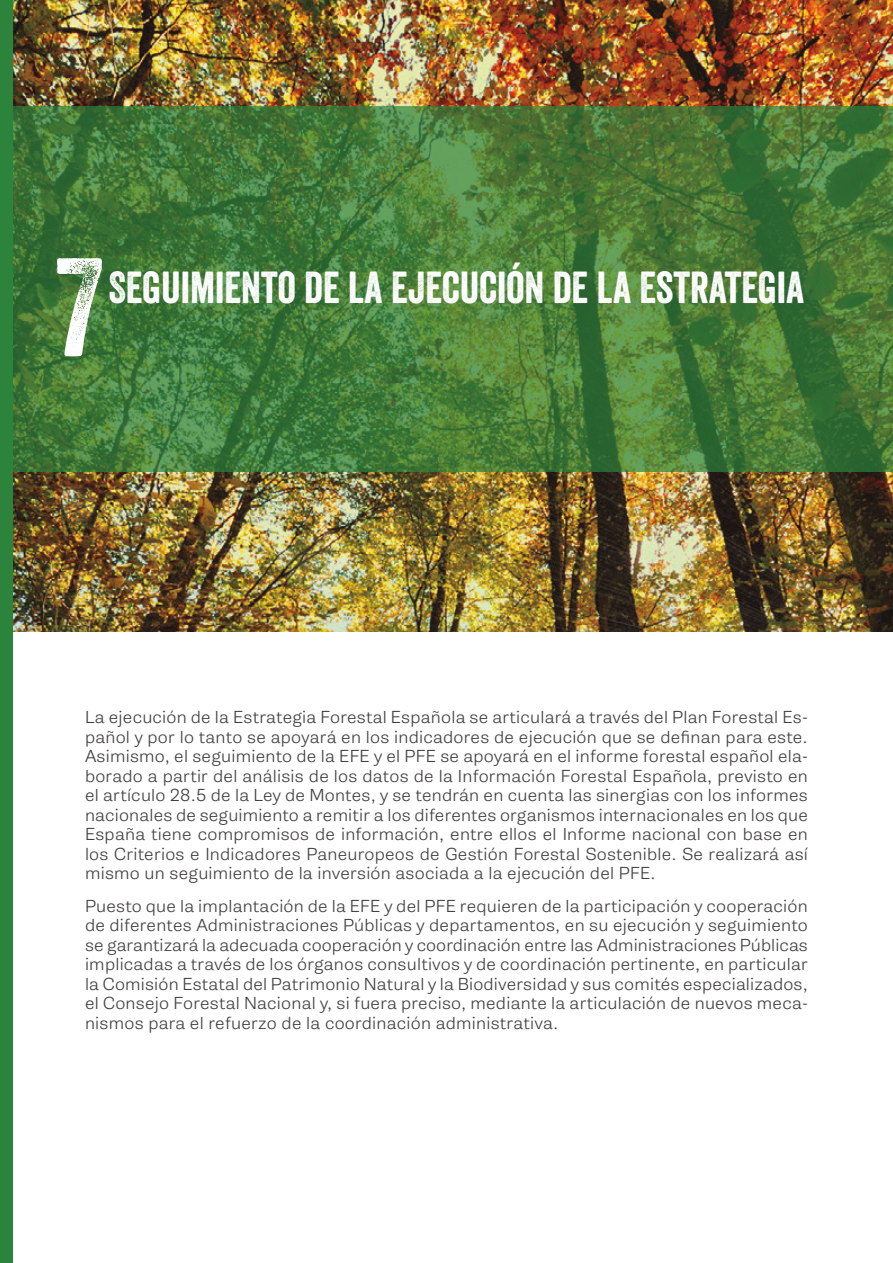
<style>
.page{position:relative;width:893px;height:1263px;background:#fff}
.page>*{position:absolute;margin:0;border:0;box-sizing:border-box;transform-origin:0 0}
.t1{font:135px "Veneer Two";color:#fff}
.t2{font:43.5px "Veneer";color:#fff}
.t3{font:300 16.5px/19.5px "Gira Sans";letter-spacing:.015em;color:#423f3f;text-align:justify}
</style>
<div class="page">
<img style="left:12px;top:0;width:881px;height:631px">
<svg style="left:12px;top:106px;width:880px;height:365px;background:#457d3a"></svg>
<div style="left:0;top:0;width:12px;height:1263px;background:#2c833b"></div>
<h1 class="t1" style="left:56px;top:225px;width:49px">7</h1>
<h2 class="t2" style="left:108px;top:260px;width:697px">SEGUIMIENTO DE LA EJECUCIÓN DE LA ESTRATEGIA</h2>
<p class="t3" style="left:85px;top:707px;width:724px">La ejecución de la Estrategia Forestal Española se articulará a través del Plan Forestal Es&shy;pañol y por lo tanto se apoyará en los indicadores de ejecución que se definan para este.<br>Asimismo, el seguimiento de la EFE y el PFE se apoyará en el informe forestal español ela&shy;borado a partir del análisis de los datos de la Información Forestal Española, previsto en el artículo 28.5 de la Ley de Montes, y se tendrán en cuenta las sinergias con los informes nacionales de seguimiento a remitir a los diferentes organismos internacionales en los que España tiene compromisos de información, entre ellos el Informe nacional con base en los Criterios e Indicadores Paneuropeos de Gestión Forestal Sostenible. Se realizará así mismo un seguimiento de la inversión asociada a la ejecución del PFE.</p>
<p class="t3" style="left:85px;top:896px;width:724px">Puesto que la implantación de la EFE y del PFE requieren de la participación y cooperación de diferentes Administraciones Públicas y departamentos, en su ejecución y seguimiento se garantizará la adecuada cooperación y coordinación entre las Administraciones Públicas implicadas a través de los órganos consultivos y de coordinación pertinente, en particular la Comisión Estatal del Patrimonio Natural y la Biodiversidad y sus comités especializados, el Consejo Forestal Nacional y, si fuera preciso, mediante la articulación de nuevos meca&shy;nismos para el refuerzo de la coordinación administrativa.</p>
</div>
